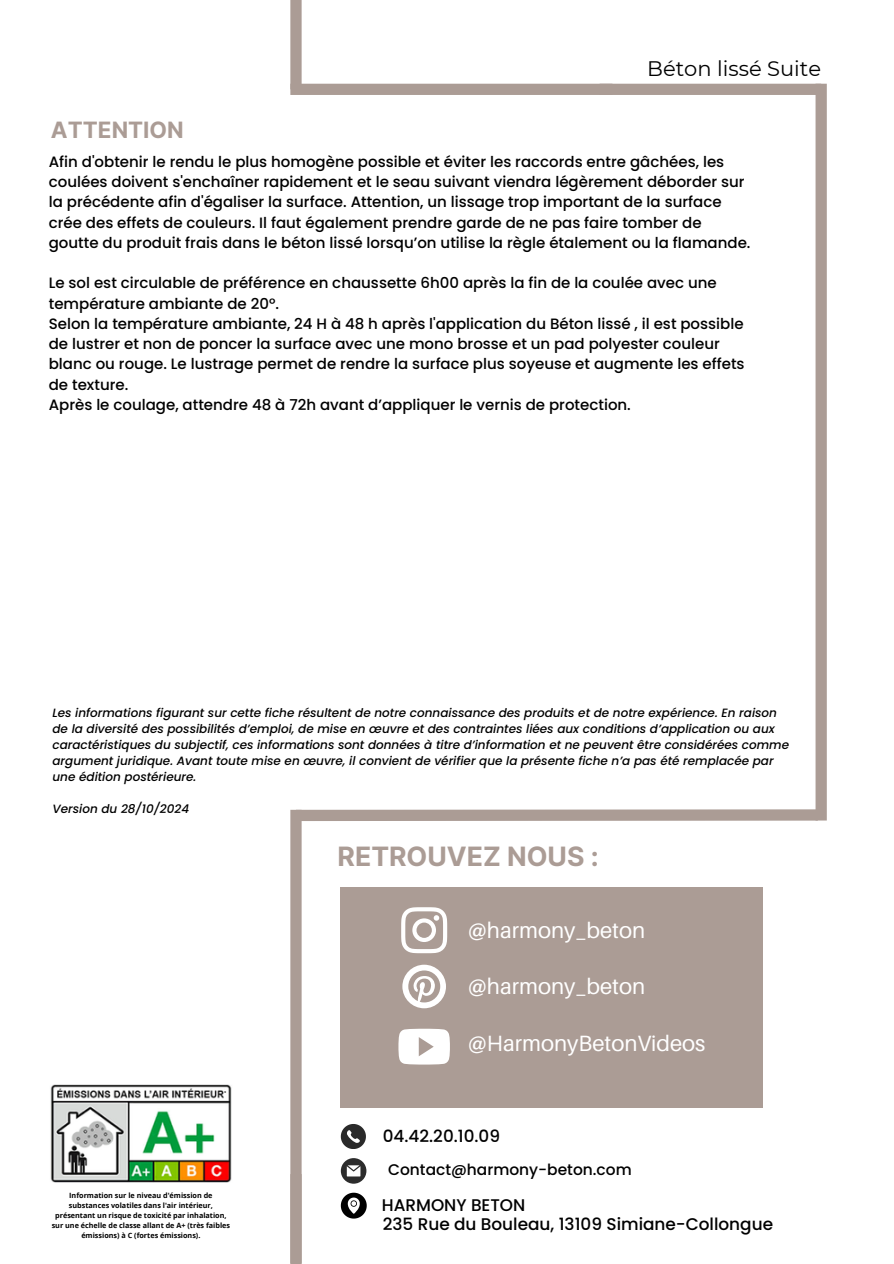
<style>
.page{position:relative;width:894px;height:1264px;background:#fff}
.page>*{position:absolute;margin:0;border:0;box-sizing:border-box;transform-origin:0 0}
.t1{font:700 26.7px "Inter";color:#ab9c95}
.t2{font:700 22.5px "Inter";color:#ab9c95}
.t3{font:22.05px "Aileron";color:#fff}
.t4{font:21px "Montserrat";color:#000}
.t5{font:500 16.8px "Poppins";color:#000}
.t6{font:500 15.45px "Poppins";color:#000}
.t7{font:500 15px/20.2px "Poppins";color:#000}
.t8{font:italic 500 12px/16px "Poppins";color:#000}
.t9{font:700 7.2px/10.1px "Open Sans";color:#000;text-align:center}
</style>
<div class="page">
<img style="left:50px;top:1084px;width:182px;height:99px">
<svg style="left:301px;top:803px;width:526px;height:23px"></svg>
<div style="left:290px;top:809px;width:11px;height:454px;background:#ab9c95"></div>
<div style="left:341px;top:887px;width:421px;height:220px;background:#ab9c95"></div>
<svg style="left:401px;top:907px;width:46px;height:46px"></svg>
<svg style="left:402px;top:964px;width:44px;height:44px"></svg>
<svg style="left:398px;top:1028px;width:52px;height:36px;background:#f2f0ef"></svg>
<svg style="left:341px;top:1124px;width:24px;height:24px"></svg>
<svg style="left:341px;top:1158px;width:25px;height:25px"></svg>
<svg style="left:341px;top:1192px;width:25px;height:26px"></svg>
<div style="left:290px;top:84px;width:322px;height:11px;background:#ab9c95"></div>
<div style="left:599px;top:84px;width:221px;height:11px;background:#ab9c95"></div>
<div style="left:815px;top:84px;width:11px;height:736px;background:#ab9c95"></div>
<div style="left:290px;top:0;width:11px;height:89px;background:#ab9c95"></div>
<h5 class="t2" style="left:51px;top:116px;width:134px">ATTENTION</h5>
<p class="t4" style="left:647px;top:56px;width:175px">Béton lissé Suite</p>
<h3 class="t7" style="left:49px;top:151px;width:703px">Afin d'obtenir le rendu le plus homogène possible et éviter les raccords entre gâchées, les coulées doivent s'enchaîner rapidement et le seau suivant viendra légèrement déborder sur la précédente afin d'égaliser la surface. Attention, un lissage trop important de la surface crée des effets de couleurs. Il faut également prendre garde de ne pas faire tomber de goutte du produit frais dans le béton lissé lorsqu’on utilise la règle étalement ou la flamande.</h3>
<p class="t7" style="left:49px;top:273px;width:697px">Le sol est circulable de préférence en chaussette 6h00 après la fin de la coulée avec une température ambiante de 20°.<br>Selon la température ambiante, 24 H à 48 h après l'application du Béton lissé , il est possible de lustrer et non de poncer la surface avec une mono brosse et un pad polyester couleur blanc ou rouge. Le lustrage permet de rendre la surface plus soyeuse et augmente les effets de texture.<br>Après le coulage, attendre 48 à 72h avant d’appliquer le vernis de protection.</p>
<h6 class="t8" style="left:52px;top:704px;width:738px">Les informations figurant sur cette fiche résultent de notre connaissance des produits et de notre expérience. En raison de la diversité des possibilités d’emploi, de mise en œuvre et des contraintes liées aux conditions d’application ou aux caractéristiques du subjectif, ces informations sont données à titre d’information et ne peuvent être considérées comme argument juridique. Avant toute mise en œuvre, il convient de vérifier que la présente fiche n’a pas été remplacée par une édition postérieure.</h6>
<h6 class="t8" style="left:52px;top:800px;width:138px">Version du 28/10/2024</h6>
<p class="t1" style="left:337px;top:840px;width:262px">RETROUVEZ NOUS :</p>
<h2 class="t9" style="left:52px;top:1189px;width:180px">Information sur le niveau d'émission de substances volatiles dans l'air intérieur, présentant un risque de toxicité par inhalation, sur une échelle de classe allant de A+ (très faibles émissions) à C (fortes émissions).</h2>
<p class="t3" style="left:468px;top:916px;width:178px">@harmony_beton</p>
<p class="t3" style="left:468px;top:973px;width:178px">@harmony_beton</p>
<h1 class="t3" style="left:468px;top:1029px;width:239px">@HarmonyBetonVideos</h1>
<h3 class="t5" style="left:383px;top:1124px;width:119px">04.42.20.10.09</h3>
<p class="t6" style="left:388px;top:1159px;width:245px">Contact@harmony-beton.com</p>
<p class="t5" style="left:382px;top:1212px;width:391px">235 Rue du Bouleau, 13109 Simiane-Collongue</p>
<h3 class="t5" style="left:382px;top:1192px;width:145px">HARMONY BETON</h3>
</div>
